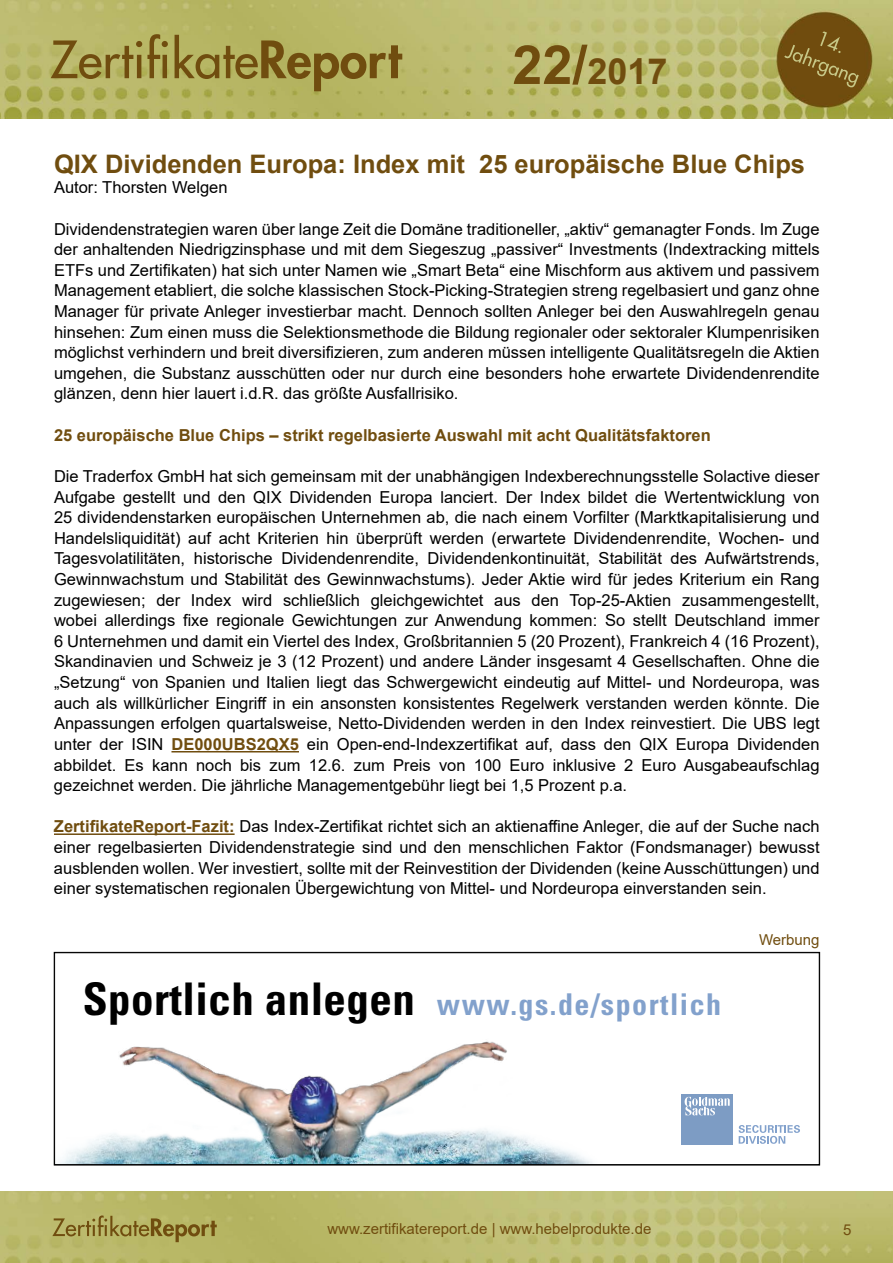
<style>
.page{position:relative;width:893px;height:1263px;background:#fff}
.page>*{position:absolute;margin:0;border:0;box-sizing:border-box;transform-origin:0 0}
.t1{font:700 36px "Arial";color:#704d0f}
.t2{font:700 condensed 30px "Univers";letter-spacing:.05em;color:#82a1cc}
.t3{font:700 25.5px "Arial";color:#704d0f}
.t4{font:16.5px/20.5px "Arial";color:#000;text-align:justify}
.t5{font:700 16.5px "Arial";color:#704d0f}
.t6{font:15px "Arial";color:#704d0f}
.s1{font-size:54px}
.s2{font-weight:700;color:#704d0f}
.s3{font-size:45px;color:#000}
</style>
<div class="page">
<img style="left:0;top:1192px;width:893px;height:71px">
<img style="left:0;top:0;width:893px;height:119px">
<hr style="left:171px;top:751px;width:128px;height:1px;background:#704d0f">
<hr style="left:54px;top:833px;width:181px;height:2px;background:#704d0f">
<img style="left:60px;top:1041px;width:679px;height:122px">
<div style="left:682px;top:1094px;width:51px;height:51px;background:#7d9cc4"></div>
<svg style="left:685px;top:1097px;width:45px;height:18px"></svg>
<svg style="left:739px;top:1125px;width:61px;height:19px"></svg>
<div style="left:54px;top:952px;width:766px;height:213px;border:1px solid #000"></div>
<h1 class="t1" style="left:512px;top:46px;width:157px"><span class="s1">22/</span>2017</h1>
<h3 class="t3" style="left:54px;top:146px;width:753px">QIX Dividenden Europa: Index mit 25 europäische Blue Chips</h3>
<p class="t4" style="left:54px;top:177px;width:175px">Autor: Thorsten Welgen</p>
<p class="t4" style="left:54px;top:218px;width:767px">Dividendenstrategien waren über lange Zeit die Domäne traditioneller, „aktiv“ gemanagter Fonds. Im Zuge der anhaltenden Niedrigzinsphase und mit dem Siegeszug „passiver“ Investments (Indextracking mittels ETFs und Zertifikaten) hat sich unter Namen wie „Smart Beta“ eine Mischform aus aktivem und passivem Management etabliert, die solche klassischen Stock-Picking-Strategien streng regelbasiert und ganz ohne Manager für private Anleger investierbar macht. Dennoch sollten Anleger bei den Auswahlregeln genau hinsehen: Zum einen muss die Selektionsmethode die Bildung regionaler oder sektoraler Klumpenrisiken möglichst verhindern und breit diversifizieren, zum anderen müssen intelligente Qualitätsregeln die Aktien umgehen, die Substanz ausschütten oder nur durch eine besonders hohe erwartete Dividendenrendite glänzen, denn hier lauert i.d.R. das größte Ausfallrisiko.</p>
<p class="t5" style="left:54px;top:423px;width:658px">25 europäische Blue Chips – strikt regelbasierte Auswahl mit acht Qualitätsfaktoren</p>
<p class="t4" style="left:54px;top:466px;width:767px">Die Traderfox GmbH hat sich gemeinsam mit der unabhängigen Indexberechnungsstelle Solactive dieser Aufgabe gestellt und den QIX Dividenden Europa lanciert. Der Index bildet die Wertentwicklung von 25 dividendenstarken europäischen Unternehmen ab, die nach einem Vorfilter (Marktkapitalisierung und Handelsliquidität) auf acht Kriterien hin überprüft werden (erwartete Dividendenrendite, Wochen- und Tagesvolatilitäten, historische Dividendenrendite, Dividendenkontinuität, Stabilität des Aufwärtstrends, Gewinnwachstum und Stabilität des Gewinnwachstums). Jeder Aktie wird für jedes Kriterium ein Rang zugewiesen; der Index wird schließlich gleichgewichtet aus den Top-25-Aktien zusammengestellt, wobei allerdings fixe regionale Gewichtungen zur Anwendung kommen: So stellt Deutschland immer 6 Unternehmen und damit ein Viertel des Index, Großbritannien 5 (20 Prozent), Frankreich 4 (16 Prozent), Skandinavien und Schweiz je 3 (12 Prozent) und andere Länder insgesamt 4 Gesellschaften. Ohne die „Setzung“ von Spanien und Italien liegt das Schwergewicht eindeutig auf Mittel- und Nordeuropa, was auch als willkürlicher Eingriff in ein ansonsten konsistentes Regelwerk verstanden werden könnte. Die Anpassungen erfolgen quartalsweise, Netto-Dividenden werden in den Index reinvestiert. Die UBS legt unter der ISIN <span class="s2">DE000UBS2QX5</span> ein Open-end-Indexzertifikat auf, dass den QIX Europa Dividenden abbildet. Es kann noch bis zum 12.6. zum Preis von 100 Euro inklusive 2 Euro Ausgabeaufschlag gezeichnet werden. Die jährliche Managementgebühr liegt bei 1,5 Prozent p.a.</p>
<p class="t4" style="left:54px;top:816px;width:767px"><span class="s2">ZertifikateReport-Fazit:</span> Das Index-Zertifikat richtet sich an aktienaffine Anleger, die auf der Suche nach einer regelbasierten Dividendenstrategie sind und den menschlichen Faktor (Fondsmanager) bewusst ausblenden wollen. Wer investiert, sollte mit der Reinvestition der Dividenden (keine Ausschüttungen) und einer systematischen regionalen Übergewichtung von Mittel- und Nordeuropa einverstanden sein.</p>
<h2 class="t2" style="left:83px;top:985px;width:640px"><span class="s3">Sportlich anlegen</span> www.gs.de/sportlich</h2>
<p class="t6" style="left:759px;top:930px;width:62px">Werbung</p>
<p class="t6" style="left:327px;top:1218px;width:326px">www.zertifikatereport.de | www.hebelprodukte.de</p>
<p class="t6" style="left:843px;top:1219px;width:10px">5</p>
</div>
